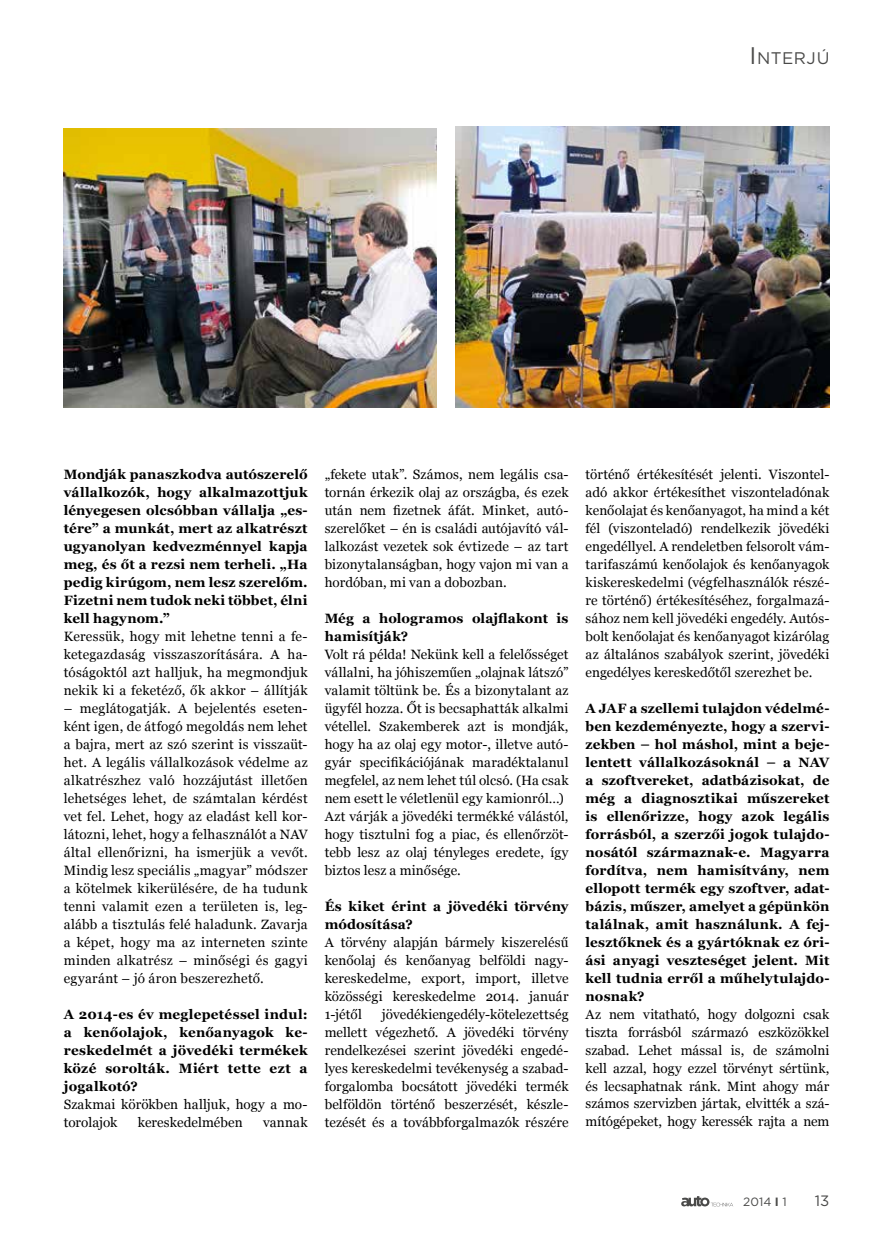
<style>
.page{position:relative;width:872px;height:1246px;background:#fff}
.page>*{position:absolute;margin:0;border:0;box-sizing:border-box;transform-origin:0 0}
.t1{font:16.8px "Gotham";letter-spacing:.03em;color:#4a4a49}
.t2{font:15px "Gotham";color:#4a4a49}
.t3{font:13.5px/18px "Georgia";letter-spacing:.01em;color:#000;text-align:justify}
.t4{font:700 13.5px/18px "Georgia";letter-spacing:.015em;color:#000}
.t5{font:12px "Gotham";color:#4a4a49}
.s1{font-size:24px}
.s2{font-weight:400}
.s3{font-weight:700}
</style>
<div class="page">
<svg style="left:681px;top:1196px;width:52px;height:10px"></svg>
<img style="left:455px;top:127px;width:374px;height:280px">
<img style="left:64px;top:128px;width:372px;height:279px">
<p class="t1" style="left:749px;top:47px;width:82px"><span class="s1">I</span>NTERJÚ</p>
<p class="t4" style="left:64px;top:464px;width:245px">Mondják panaszkodva autószerelő vállalkozók, hogy alkalmazottjuk lényegesen olcsóbban vállalja „es&shy;tére” a munkát, mert az alkatrészt ugyanolyan kedvezménnyel kapja meg, és őt a rezsi nem terheli. „Ha pedig kirúgom, nem lesz szerelőm.<br>Fizetni nem tudok neki többet, élni kell hagynom.”<br><span class="s2">Keressük, hogy mit lehetne tenni a fe&shy;ketegazdaság visszaszorítására. A ha&shy;tóságoktól azt halljuk, ha megmondjuk nekik ki a feketéző, ők akkor – állítják</span></p>
<p class="t3" style="left:64px;top:699px;width:245px">– meglátogatják. A bejelentés eseten&shy;ként igen, de átfogó megoldás nem lehet a bajra, mert az szó szerint is visszaüt&shy;het. A legális vállalkozások védelme az alkatrészhez való hozzájutást illetően lehetséges lehet, de számtalan kérdést vet fel. Lehet, hogy az eladást kell kor&shy;látozni, lehet, hogy a felhasználót a NAV által ellenőrizni, ha ismerjük a vevőt.<br>Mindig lesz speciális „magyar” módszer a kötelmek kikerülésére, de ha tudunk tenni valamit ezen a területen is, leg&shy;alább a tisztulás felé haladunk. Zavarja a képet, hogy ma az interneten szinte minden alkatrész – minőségi és gagyi egyaránt – jó áron beszerezhető.</p>
<p class="t4" style="left:64px;top:1004px;width:245px">A 2014-es év meglepetéssel indul: a kenőolajok, kenőanyagok ke&shy;reskedelmét a jövedéki termékek közé sorolták. Miért tette ezt a jogalkotó?<br><span class="s2">Szakmai körökben halljuk, hogy a mo&shy;torolajok</span></p>
<p class="t3" style="left:138px;top:1112px;width:106px">kereskedelmében</p>
<p class="t3" style="left:263px;top:1112px;width:46px">vannak</p>
<p class="t3" style="left:325px;top:464px;width:245px">„fekete utak”. Számos, nem legális csa&shy;tornán érkezik olaj az országba, és ezek után nem fizetnek áfát. Minket, autó&shy;szerelőket – én is családi autójavító vál&shy;lalkozást vezetek sok évtizede – az tart bizonytalanságban, hogy vajon mi van a hordóban, mi van a dobozban.</p>
<p class="t3" style="left:325px;top:608px;width:245px;text-align:left"><span class="s3">Még a hologramos olajflakont is hamisítják?<br></span>Volt rá példa! Nekünk kell a felelősséget vállalni, ha jóhiszeműen „olajnak látszó” valamit töltünk be. És a bizonytalant az ügyfél hozza. Őt is becsaphatták alkalmi vétellel. Szakemberek azt is mondják, hogy ha az olaj egy motor-, illetve autó&shy;gyár specifikációjának maradéktalanul megfelel, az nem lehet túl olcsó. (Ha csak nem esett le véletlenül egy kamionról…)<br>Azt várják a jövedéki termékké válástól, hogy tisztulni fog a piac, és ellenőrzöt&shy;tebb lesz az olaj tényleges eredete, így biztos lesz a minősége.</p>
<p class="t3" style="left:325px;top:896px;width:245px;text-align:left"><span class="s3">És kiket érint a jövedéki törvény módosítása?<br></span>A törvény alapján bármely kiszerelésű kenőolaj és kenőanyag belföldi nagy&shy;kereskedelme, export, import, illetve közösségi kereskedelme 2014. január<br>1-jétől</p>
<p class="t3" style="left:325px;top:1004px;width:245px;text-indent:57px">jövedékiengedély-kötelezettség mellett végezhető. A jövedéki törvény rendelkezései szerint jövedéki engedé&shy;lyes kereskedelmi tevékenység a szabad&shy;forgalomba bocsátott jövedéki termék belföldön történő beszerzését, készle&shy;tezését és a továbbforgalmazók részére</p>
<p class="t3" style="left:585px;top:464px;width:245px">történő értékesítését jelenti. Viszontel&shy;adó akkor értékesíthet viszonteladónak kenőolajat és kenőanyagot, ha mind a két fél (viszonteladó) rendelkezik jövedéki engedéllyel. A rendeletben felsorolt vám&shy;tarifaszámú kenőolajok és kenőanyagok kiskereskedelmi (végfelhasználók részé&shy;re történő) értékesítéséhez, forgalmazá&shy;sához nem kell jövedéki engedély. Autós&shy;bolt kenőolajat és kenőanyagot kizárólag az általános szabályok szerint, jövedéki engedélyes kereskedőtől szerezhet be.</p>
<p class="t4" style="left:585px;top:698px;width:245px">A JAF a szellemi tulajdon védelmé&shy;ben kezdeményezte, hogy a szervi&shy;zekben – hol máshol, mint a beje&shy;lentett vállalkozásoknál – a NAV a szoftvereket, adatbázisokat, de még a diagnosztikai műszereket is ellenőrizze, hogy azok legális forrásból, a szerzői jogok tulajdo&shy;nosától származnak-e. Magyarra fordítva, nem hamisítvány, nem ellopott termék egy szoftver, adat&shy;bázis, műszer, amelyet a gépünkön találnak, amit használunk. A fej&shy;lesztőknek és a gyártóknak ez óri&shy;ási anyagi veszteséget jelent. Mit kell tudnia erről a műhelytulajdo&shy;nosnak?<br><span class="s2">Az nem vitatható, hogy dolgozni csak tiszta forrásból származó eszközökkel szabad. Lehet mással is, de számolni kell azzal, hogy ezzel törvényt sértünk, és lecsaphatnak ránk. Mint ahogy már számos szervizben jártak, elvitték a szá&shy;mítógépeket, hogy keressék rajta a nem</span></p>
<p class="t5" style="left:743px;top:1194px;width:45px">2014 <span class="s3">I</span> 1</p>
<p class="t2" style="left:815px;top:1191px;width:16px">13</p>
</div>
